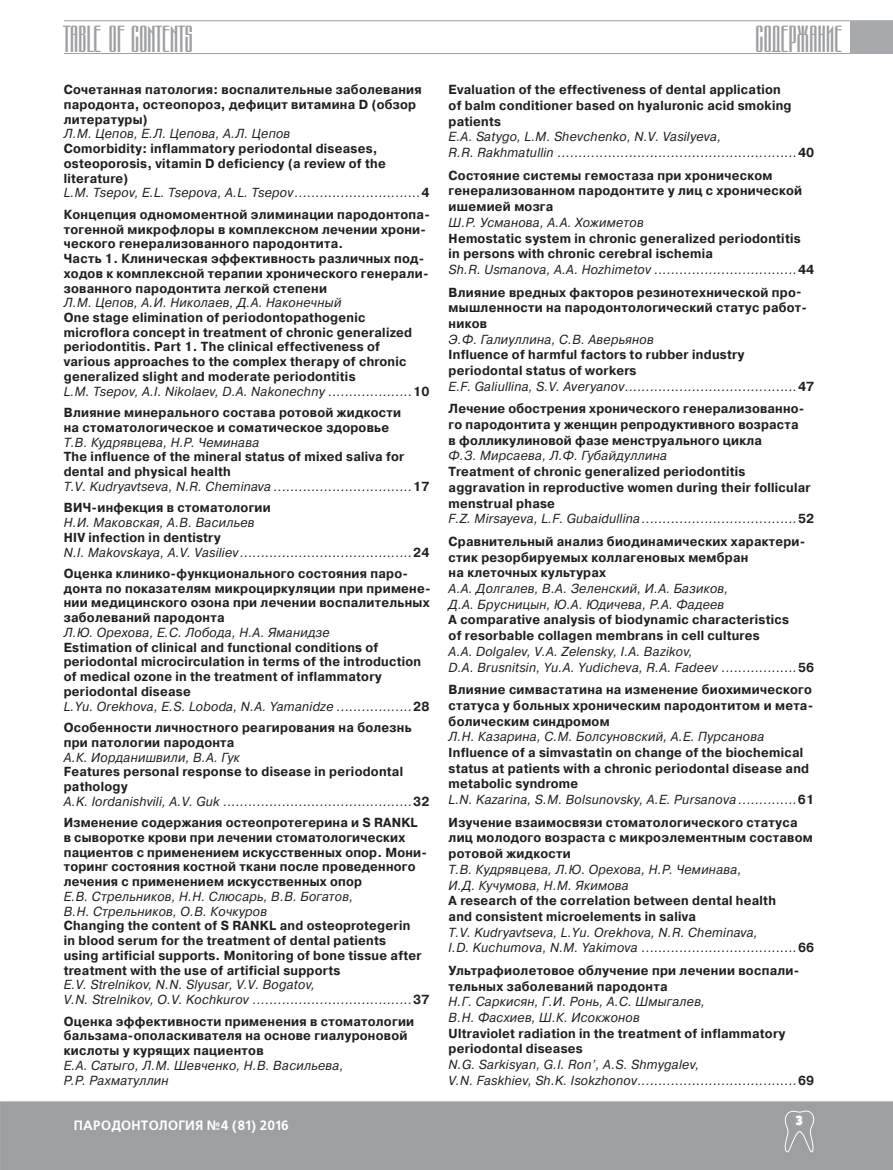
<style>
.page{position:relative;width:893px;height:1170px;background:#fff}
.page>*{position:absolute;margin:0;border:0;box-sizing:border-box;transform-origin:0 0}
.t1{font:37.5px "Montblanc CTT";letter-spacing:.01em;color:#9d9fa2}
.t2{font:700 13.5px "Free Set C";letter-spacing:.02em;color:#fff;scale:.96 1}
.t3{font:900 13.5px "Kabel C";color:#fff}
.t4{font:700 13.05px/14.7px "Pragmatica C";letter-spacing:.02em;color:#231f20;scale:.95 1}
.t5{font:italic 13.05px/15.8px "Pragmatica C";letter-spacing:.02em;color:#231f20;scale:.95 1}
.s1{font-weight:400;font-style:italic}
.s2{font-weight:700;font-style:normal}
</style>
<div class="page">
<hr style="left:64px;top:20px;width:829px;height:1px;background:#9d9fa2">
<hr style="left:64px;top:53px;width:829px;height:1px;background:#9d9fa2">
<div style="left:851px;top:21px;width:42px;height:33px;background:#a8a9ad"></div>
<div style="left:0;top:1101px;width:893px;height:68px;background:#9d9fa2"></div>
<svg style="left:785px;top:1110px;width:29px;height:42px"></svg>
<h1 class="t1" style="left:64px;top:21px;width:130px">TABLE OF CONTENTS</h1>
<h1 class="t1" style="left:755px;top:21px;width:88px">СОДЕРЖАНИЕ</h1>
<p class="t4" style="left:64px;top:82px;width:378px">Сочетанная патология: воспалительные заболевания пародонта, остеопороз, дефицит витамина D (обзор литературы)</p>
<p class="t5" style="left:64px;top:126px;width:240px">Л.М. Цепов, Е.Л. Цепова, А.Л. Цепов</p>
<p class="t4" style="left:64px;top:141px;width:386px">Comorbidity: inflammatory periodontal diseases, osteoporosis, vitamin D deficiency (a review of the literature)<br><span class="s1">L.M. Tsepov, E.L. Tsepova, A.L. Tsepov ..............................</span>4</p>
<p class="t4" style="left:64px;top:207px;width:387px">Концепция одномоментной элиминации пародонтопа&shy;тогенной микрофлоры в комплексном лечении хрони&shy;ческого генерализованного пародонтита.<br>Часть 1. Клиническая эффективность различных под&shy;ходов к комплексной терапии хронического генерали&shy;зованного пародонтита легкой степени</p>
<p class="t5" style="left:64px;top:295px;width:294px">Л.М. Цепов, А.И. Николаев, Д.А. Наконечный</p>
<p class="t4" style="left:64px;top:310px;width:386px">One stage elimination of periodontopathogenic microflora concept in treatment of chronic generalized periodontitis. Part 1. The clinical effectiveness of various approaches to the complex therapy of chronic generalized slight and moderate periodontitis<br><span class="s1">L.M. Tsepov, A.I. Nikolaev, D.A. Nakonechny ....................</span>10</p>
<p class="t4" style="left:64px;top:405px;width:357px">Влияние минерального состава ротовой жидкости на стоматологическое и соматическое здоровье</p>
<p class="t5" style="left:64px;top:434px;width:207px">Т.В. Кудрявцева, Н.Р. Чеминава</p>
<p class="t4" style="left:64px;top:449px;width:386px">The influence of the mineral status of mixed saliva for dental and physical health<br><span class="s1">T.V. Kudryavtseva, N.R. Cheminava .................................</span>17</p>
<p class="t4" style="left:64px;top:500px;width:220px">ВИЧ-инфекция в стоматологии</p>
<p class="t5" style="left:64px;top:514px;width:202px">Н.И. Маковская, А.В. Васильев</p>
<p class="t5" style="left:64px;top:530px;width:386px;line-height:14.7px"><span class="s2">HIV infection in dentistry<br></span>N.I. Makovskaya, A.V. Vasiliev .........................................<span class="s2">24</span></p>
<p class="t4" style="left:64px;top:566px;width:388px">Оценка клинико-функционального состояния паро&shy;донта по показателям микроциркуляции при примене&shy;нии медицинского озона при лечении воспалительных заболеваний пародонта</p>
<p class="t5" style="left:64px;top:624px;width:281px">Л.Ю. Орехова, Е.С. Лобода, Н.А. Яманидзе</p>
<p class="t4" style="left:64px;top:640px;width:386px">Estimation of clinical and functional conditions of periodontal microcirculation in terms of the introduction of medical ozone in the treatment of inflammatory periodontal disease<br><span class="s1">L.Yu. Orekhova, E.S. Loboda, N.A. Yamanidze ..................</span>28</p>
<p class="t4" style="left:64px;top:720px;width:368px">Особенности личностного реагирования на болезнь при патологии пародонта</p>
<p class="t5" style="left:64px;top:749px;width:187px">А.К. Иорданишвили, В.А. Гук</p>
<p class="t5" style="left:64px;top:764px;width:386px;line-height:14.7px"><span class="s2">Features personal response to disease in periodontal pathology<br></span>A.K. Iordanishvili, A.V. Guk .............................................<span class="s2">32</span></p>
<p class="t4" style="left:64px;top:815px;width:384px">Изменение содержания остеопротегерина и S RANKL в сыворотке крови при лечении стоматологических пациентов с применением искусственных опор. Мони&shy;торинг состояния костной ткани после проведенного лечения с применением искусственных опор</p>
<p class="t5" style="left:64px;top:889px;width:306px;line-height:14.7px">Е.В. Стрельников, Н.Н. Слюсарь, В.В. Богатов,<br>В.Н. Стрельников, О.В. Кочкуров</p>
<p class="t4" style="left:64px;top:918px;width:378px">Changing the content of S RANKL and osteoprotegerin in blood serum for the treatment of dental patients using artificial supports. Monitoring of bone tissue after treatment with the use of artificial supports</p>
<p class="t5" style="left:64px;top:977px;width:386px;line-height:14.7px">E.V. Strelnikov, N.N. Slyusar, V.V. Bogatov,<br>V.N. Strelnikov, O.V. Kochkurov ......................................<span class="s2">37</span></p>
<p class="t4" style="left:64px;top:1013px;width:370px">Оценка эффективности применения в стоматологии бальзама-ополаскивателя на основе гиалуроновой кислоты у курящих пациентов</p>
<p class="t5" style="left:64px;top:1057px;width:296px;line-height:15.1px">Е.А. Сатыго, Л.М. Шевченко, Н.В. Васильева,<br>Р.Р. Рахматуллин</p>
<p class="t4" style="left:449px;top:82px;width:363px;line-height:15.8px">Evaluation of the effectiveness of dental application of balm conditioner based on hyaluronic acid smoking patients</p>
<p class="t5" style="left:449px;top:129px;width:386px">E.A. Satygo, L.M. Shevchenko, N.V. Vasilyeva,<br>R.R. Rakhmatullin .........................................................<span class="s2">40</span></p>
<p class="t4" style="left:449px;top:167px;width:374px;line-height:15.8px">Состояние системы гемостаза при хроническом генерализованном пародонтите у лиц c хронической ишемией мозга</p>
<p class="t5" style="left:449px;top:214px;width:207px">Ш.Р. Усманова, А.А. Хожиметов</p>
<p class="t4" style="left:449px;top:230px;width:386px;line-height:15.8px">Hemostatic system in chronic generalized periodontitis in persons with chronic cerebral ischemia<br><span class="s1">Sh.R. Usmanova, A.A. Hozhimetov ..................................</span>44</p>
<p class="t4" style="left:449px;top:284px;width:379px;line-height:15.8px">Влияние вредных факторов резинотехнической про&shy;мышленности на пародонтологический статус работ&shy;ников</p>
<p class="t5" style="left:449px;top:331px;width:217px">Э.Ф. Галиуллина, С.В. Аверьянов</p>
<p class="t4" style="left:449px;top:347px;width:386px;line-height:15.8px">Influence of harmful factors to rubber industry periodontal status of workers<br><span class="s1">E.F. Galiullina, S.V. Averyanov.........................................</span>47</p>
<p class="t4" style="left:449px;top:401px;width:376px;line-height:15.8px">Лечение обострения хронического генерализованно&shy;го пародонтита у женщин репродуктивного возраста в фолликулиновой фазе менструального цикла</p>
<p class="t5" style="left:449px;top:448px;width:231px">Ф.З. Мирсаева, Л.Ф. Губайдуллина</p>
<p class="t4" style="left:449px;top:464px;width:386px;line-height:15.8px">Treatment of chronic generalized periodontitis aggravation in reproductive women during their follicular menstrual phase<br><span class="s1">F.Z. Mirsayeva, L.F. Gubaidullina .....................................</span>52</p>
<p class="t4" style="left:449px;top:533px;width:377px;line-height:15.8px">Сравнительный анализ биодинамических характери&shy;стик резорбируемых коллагеновых мембран<br>на клеточных культурах</p>
<p class="t5" style="left:449px;top:580px;width:296px">А.А. Долгалев, В.А. Зеленский, И.А. Базиков,<br>Д.А. Брусницын, Ю.А. Юдичева, Р.А. Фадеев</p>
<p class="t4" style="left:449px;top:612px;width:360px;line-height:15.8px">A comparative analysis of biodynamic characteristics of resorbable collagen membrans in cell cultures</p>
<p class="t5" style="left:449px;top:643px;width:386px">А.А. Dolgalev, V.А. Zelensky, I.А. Bazikov,<br>D.А. Brusnitsin, Yu.A. Yudicheva, R.A. Fadeev ..................<span class="s2">56</span></p>
<p class="t4" style="left:449px;top:681px;width:385px;line-height:15.8px;text-align:justify">Влияние симвастатина на изменение биохимического статуса у больных хроническим пародонтитом и мета&shy;болическим синдромом</p>
<p class="t5" style="left:449px;top:728px;width:334px">Л.Н. Казарина, С.М. Болсуновский, А.Е. Пурсанова</p>
<p class="t4" style="left:449px;top:744px;width:386px;line-height:15.8px">Influence of a simvastatin on change of the biochemical status at patients with a chronic periodontal disease and metabolic syndrome<br><span class="s1">L.N. Kazarina, S.M. Bolsunovsky, A.E. Pursanova ..............</span>61</p>
<p class="t4" style="left:449px;top:814px;width:385px;line-height:15.8px">Изучение взаимосвязи стоматологического статуса лиц молодого возраста с микроэлементным составом ротовой жидкости</p>
<p class="t5" style="left:449px;top:861px;width:310px">Т.В. Кудрявцева, Л.Ю. Орехова, Н.Р. Чеминава,<br>И.Д. Кучумова, Н.М. Якимова</p>
<p class="t4" style="left:449px;top:892px;width:346px;line-height:15.8px">A research of the correlation between dental health and consistent microelements in saliva</p>
<p class="t5" style="left:449px;top:924px;width:386px">T.V. Kudryavtseva, L.Yu. Orekhova, N.R. Cheminava,<br>I.D. Kuchumova, N.M. Yakimova .....................................<span class="s2">66</span></p>
<p class="t4" style="left:449px;top:962px;width:371px;line-height:15.6px">Ультрафиолетовое облучение при лечении воспали&shy;тельных заболеваний пародонта</p>
<p class="t5" style="left:449px;top:993px;width:272px">Н.Г. Саркисян, Г.И. Ронь, А.С. Шмыгалев,<br>В.Н. Фасхиев, Ш.К. Исокжонов</p>
<p class="t4" style="left:449px;top:1025px;width:356px;line-height:15.8px">Ultraviolet radiation in the treatment of inflammatory periodontal diseases</p>
<p class="t5" style="left:449px;top:1056px;width:386px">N.G. Sarkisyan, G.I. Ron’, A.S. Shmygalev,<br>V.N. Faskhiev, Sh.K. Isokzhonov......................................<span class="s2">69</span></p>
<p class="t2" style="left:74px;top:1117px;width:225px">ПАРОДОНТОЛОГИЯ №4 (81) 2016</p>
<p class="t3" style="left:796px;top:1112px;width:9px">3</p>
</div>
